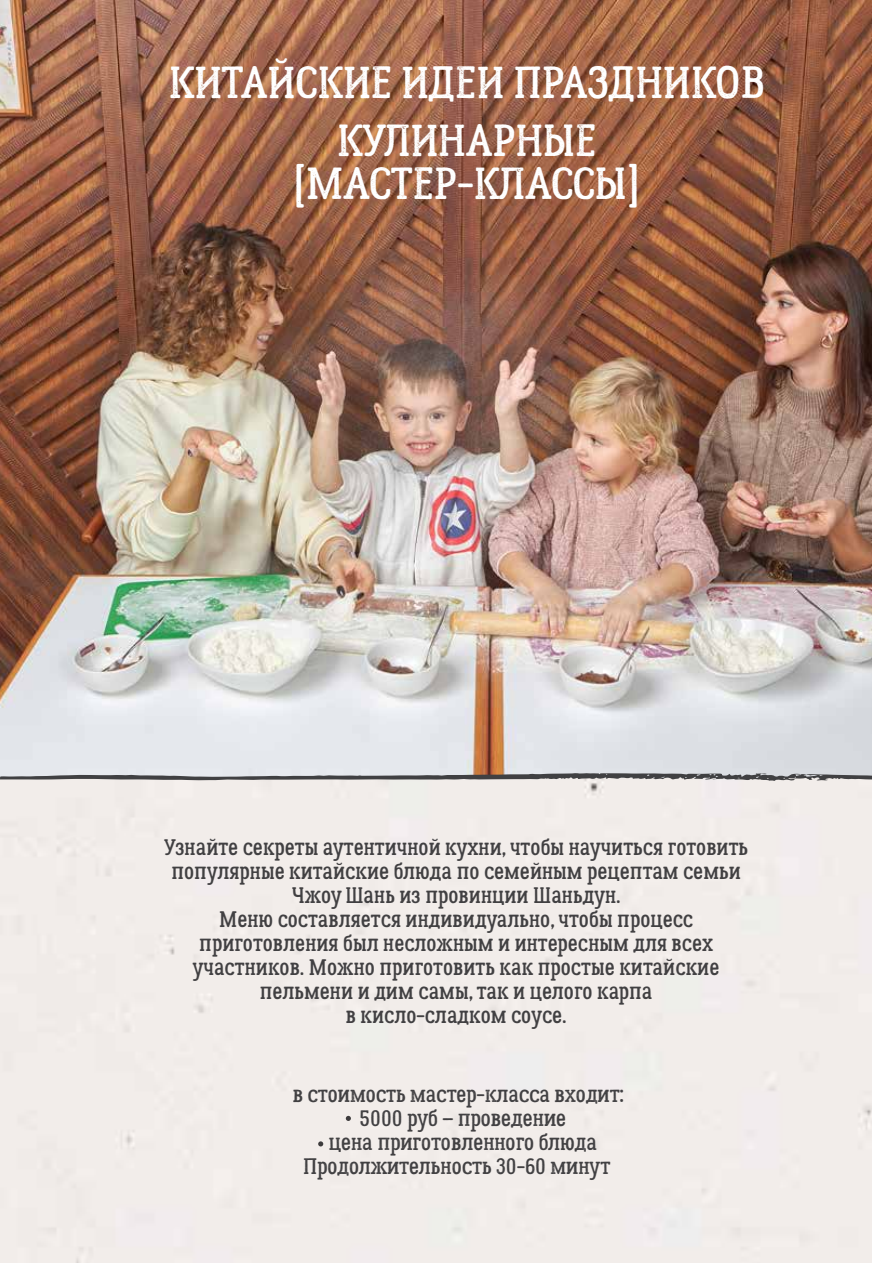
<style>
.page{position:relative;width:872px;height:1263px;background:#fff}
.page>*{position:absolute;margin:0;border:0;box-sizing:border-box;transform-origin:0 0}
.t1{font:45px/58.3px "Lumberjack Rough";color:#fff;text-align:center}
.t2{font:22.5px/24px "Lumberjack";color:#414042;text-align:center}
.t3{font:22.5px/24px "Lumberjack Rough";color:#414042;text-align:center}
</style>
<div class="page">
<div style="left:0;top:781px;width:872px;height:482px;background:#f2edea"></div>
<img style="left:0;top:0;width:872px;height:773px">
<svg style="left:0;top:773px;width:872px;height:8px;background:#919092"></svg>
<svg style="left:346px;top:1116px;width:5px;height:5px"></svg>
<svg style="left:318px;top:1141px;width:5px;height:5px"></svg>
<h1 class="t1" style="left:169px;top:54px;width:597px">КИТАЙСКИЕ ИДЕИ ПРАЗДНИКОВ<br>КУЛИНАРНЫЕ</h1>
<h1 class="t1" style="left:293px;top:156px;width:349px">[МАСТЕР-КЛАССЫ]</h1>
<p class="t2" style="left:164px;top:836px;width:585px">Узнайте секреты аутентичной кухни, чтобы научиться готовить популярные китайские блюда по семейным рецептам семьи Чжоу Шань из провинции Шаньдун.<br>Меню составляется индивидуально, чтобы процесс приготовления был несложным и интересным для всех участников. Можно приготовить как простые китайские пельмени и дим самы, так и целого карпа<br>в кисло-сладком соусе.</p>
<p class="t3" style="left:293px;top:1082px;width:333px">в стоимость мастер-класса входит:<br>5000 руб – проведение<br>цена приготовленного блюда<br>Продолжительность 30-60 минут</p>
</div>
